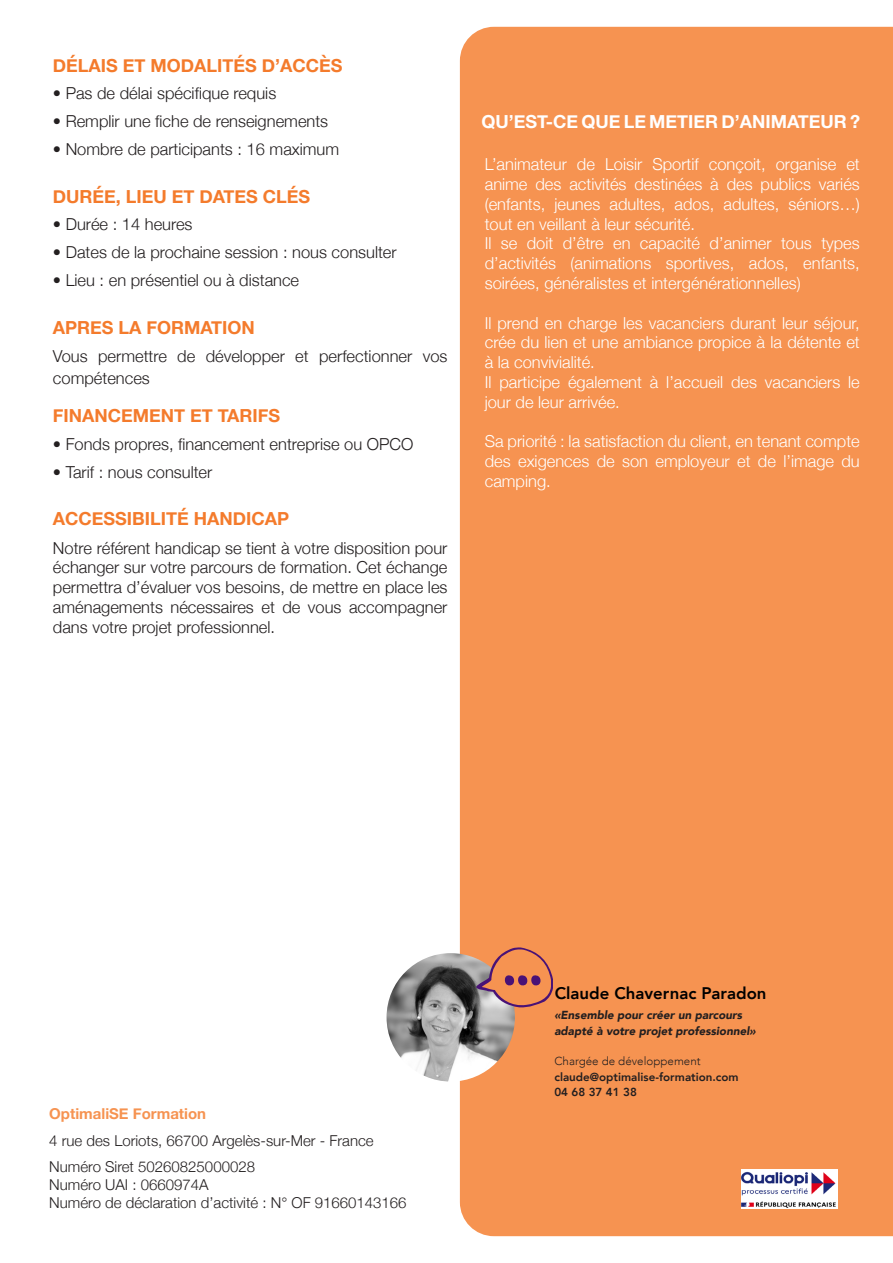
<style>
.page{position:relative;width:893px;height:1263px;background:#fff}
.page>*{position:absolute;margin:0;border:0;box-sizing:border-box;transform-origin:0 0}
.t1{font:700 18px "Helvetica Neue";color:#f47b2c}
.t2{font:700 18px "Helvetica Neue";color:#fff}
.t3{font:800 16.8px "Avenir";color:#000}
.t4{font:300 16.5px/19.8px "Helvetica Neue";color:#fff}
.t5{font:300 16.5px/19.8px "Helvetica Neue";color:#231f20}
.t6{font:300 15px/26.5px "Helvetica Neue";color:#231f20}
.t7{font:700 15px "Helvetica Neue";color:#f69351}
.t8{font:italic 900 11.55px/15.5px "Avenir";color:#231f20}
.t9{font:800 11.55px/15.5px "Avenir";color:#231f20}
.t10{font:300 11.55px "Avenir";color:#231f20}
</style>
<div class="page">
<div style="left:460px;top:27px;width:433px;height:1209px;background:#f69351"></div>
<img style="left:387px;top:953px;width:128px;height:128px;border-radius:64px">
<svg style="left:476px;top:947px;width:77px;height:61px"></svg>
<img style="left:741px;top:1169px;width:97px;height:40px">
<p class="t1" style="left:53px;top:54px;width:291px">DÉLAIS ET MODALITÉS D’ACCÈS</p>
<p class="t5" style="left:53px;top:83px;width:225px">• Pas de délai spécifique requis</p>
<p class="t5" style="left:53px;top:111px;width:277px">• Remplir une fiche de renseignements</p>
<p class="t5" style="left:53px;top:139px;width:288px">• Nombre de participants : 16 maximum</p>
<p class="t1" style="left:53px;top:185px;width:259px">DURÉE, LIEU ET DATES CLÉS</p>
<p class="t5" style="left:53px;top:214px;width:141px">• Durée : 14 heures</p>
<p class="t5" style="left:53px;top:242px;width:345px">• Dates de la prochaine session : nous consulter</p>
<p class="t5" style="left:53px;top:270px;width:248px">• Lieu : en présentiel ou à distance</p>
<p class="t1" style="left:53px;top:316px;width:204px">APRES LA FORMATION</p>
<p class="t5" style="left:53px;top:345px;width:396px;line-height:21.6px">Vous permettre de développer et perfectionner vos compétences</p>
<p class="t1" style="left:53px;top:405px;width:229px">FINANCEMENT ET TARIFS</p>
<p class="t5" style="left:53px;top:434px;width:362px">• Fonds propres, financement entreprise ou OPCO</p>
<p class="t5" style="left:53px;top:462px;width:161px">• Tarif : nous consulter</p>
<p class="t1" style="left:53px;top:508px;width:238px">ACCESSIBILITÉ HANDICAP</p>
<p class="t5" style="left:53px;top:537px;width:396px;text-align:justify">Notre référent handicap se tient à votre disposition pour échanger sur votre parcours de formation. Cet échange permettra d’évaluer vos besoins, de mettre en place les aménagements nécessaires et de vous accompagner dans votre projet professionnel.</p>
<p class="t2" style="left:482px;top:111px;width:380px">QU’EST-CE QUE LE METIER D’ANIMATEUR ?</p>
<p class="t4" style="left:485px;top:154px;width:377px">L’animateur de Loisir Sportif conçoit, organise et anime des activités destinées à des publics variés (enfants, jeunes adultes, ados, adultes, séniors…) tout en veillant à leur sécurité.<br>Il se doit d’être en capacité d’animer tous types d’activités (animations sportives, ados, enfants, soirées, généralistes et intergénérationnelles)</p>
<p class="t4" style="left:485px;top:312px;width:377px">Il prend en charge les vacanciers durant leur séjour, crée du lien et une ambiance propice à la détente et à la convivialité.<br>Il participe également à l’accueil des vacanciers le jour de leur arrivée.</p>
<p class="t4" style="left:485px;top:431px;width:377px;text-align:justify">Sa priorité : la satisfaction du client, en tenant compte des exigences de son employeur et de l’image du camping.</p>
<p class="t7" style="left:49px;top:1104px;width:158px">OptimaliSE Formation</p>
<p class="t6" style="left:49px;top:1127px;width:326px">4 rue des Loriots, 66700 Argelès-sur-Mer - France<br>Numéro Siret 50260825000028</p>
<p class="t6" style="left:49px;top:1175px;width:359px;line-height:18px">Numéro UAI : 0660974A<br>Numéro de déclaration d’activité : N° OF 91660143166</p>
<p class="t3" style="left:555px;top:982px;width:213px">Claude Chavernac Paradon</p>
<p class="t8" style="left:554px;top:1008px;width:203px">«Ensemble pour créer un parcours adapté à votre projet professionnel»</p>
<p class="t10" style="left:554px;top:1054px;width:148px">Chargée de développement</p>
<p class="t9" style="left:554px;top:1069px;width:186px">claude@optimalise-formation.com<br>04 68 37 41 38</p>
</div>
